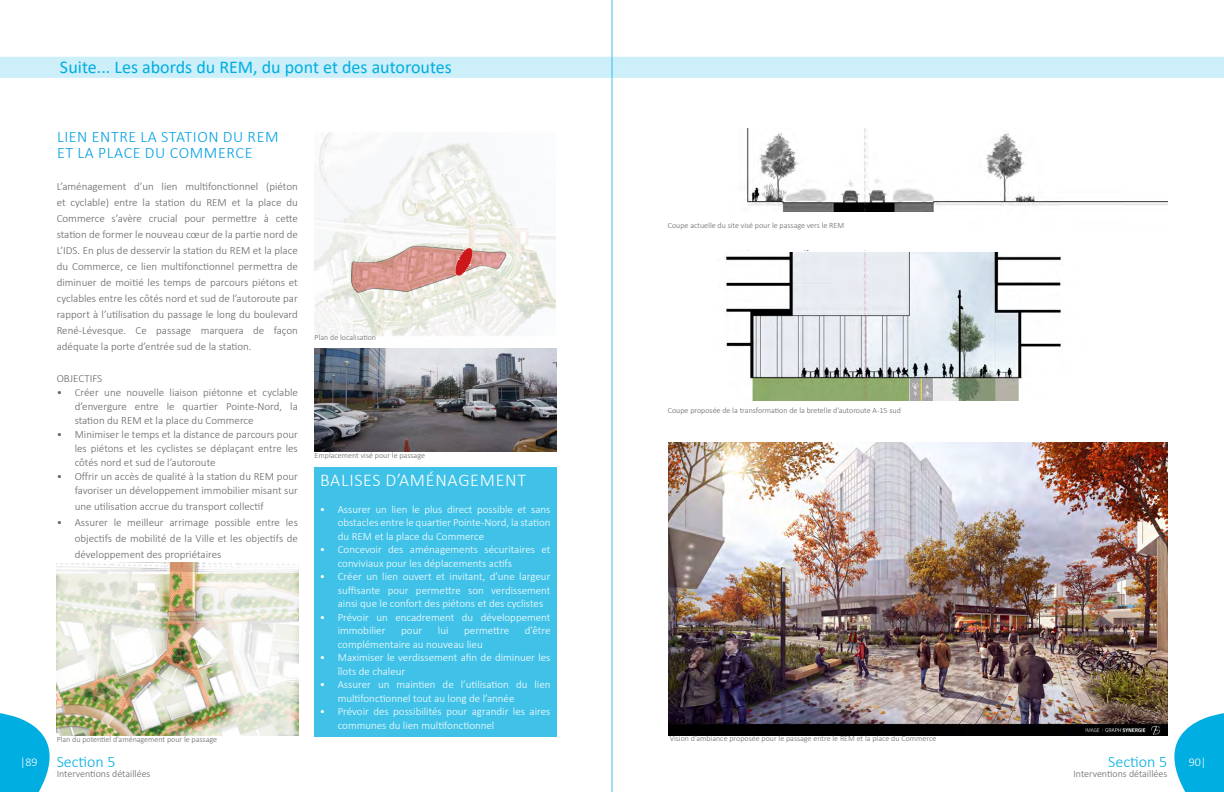
<style>
.page{position:relative;width:1224px;height:792px;background:#fff}
.page>*{position:absolute;margin:0;border:0;box-sizing:border-box;transform-origin:0 0}
.t1{font:18px "Calibri";color:#00aee1}
.t2{font:300 18px "Calibri";letter-spacing:.04em;color:#fff}
.t3{font:300 16px/16px "Calibri";letter-spacing:.04em;color:#009fe3}
.t4{font:300 16px "Calibri";color:#00aee1}
.t5{font:300 12px "Calibri";color:#fff}
.t6{font:300 11px/16px "Calibri";color:#646464;text-align:justify}
.t7{font:300 11px/13.5px "Calibri";color:#fff}
.t8{font:300 10px "Calibri";color:#646464}
.t9{font:300 8px "Calibri";color:#646363}
.t10{font:300 8px "Calibri";color:#646464}
</style>
<div class="page">
<svg style="left:1146px;top:713px;width:78px;height:79px"></svg>
<div style="left:314px;top:467px;width:242px;height:269px;background:#40c2e8"></div>
<img style="left:669px;top:442px;width:498px;height:293px">
<div style="left:0;top:57px;width:1224px;height:21px;background:#cdeff9"></div>
<img style="left:747px;top:129px;width:420px;height:83px">
<img style="left:0;top:562px;width:299px;height:230px">
<img style="left:726px;top:253px;width:335px;height:147px">
<hr style="left:612px;top:0;width:1px;height:792px;background:#00aee1">
<img style="left:315px;top:132px;width:241px;height:204px">
<svg style="left:351px;top:246px;width:158px;height:48px;background:#ddb5ad"></svg>
<img style="left:315px;top:349px;width:241px;height:103px">
<h1 class="t1" style="left:60px;top:55px;width:393px">Suite... Les abords du REM, du pont et des autoroutes</h1>
<h2 class="t3" style="left:57px;top:129px;width:223px">LIEN ENTRE LA STATION DU REM<br>ET LA PLACE DU COMMERCE</h2>
<p class="t6" style="left:57px;top:178px;width:243px">L’aménagement d’un lien multifonctionnel (piéton et cyclable) entre la station du REM et la place du Commerce s’avère crucial pour permettre à cette station de former le nouveau cœur de la partie nord de L’IDS. En plus de desservir la station du REM et la place du Commerce, ce lien multifonctionnel permettra de diminuer de moitié les temps de parcours piétons et cyclables entre les côtés nord et sud de l’autoroute par rapport à l’utilisation du passage le long du boulevard René-Lévesque. Ce passage marquera de façon adéquate la porte d’entrée sud de la station.</p>
<p class="t6" style="left:57px;top:371px;width:47px">OBJECTIFS</p>
<p class="t6" style="left:75px;top:386px;width:225px;line-height:14px;text-indent:-18px">• Créer une nouvelle liaison piétonne et cyclable d’envergure entre le quartier Pointe-Nord, la station du REM et la place du Commerce</p>
<p class="t6" style="left:75px;top:428px;width:225px;line-height:14px;text-indent:-18px">• Minimiser le temps et la distance de parcours pour les piétons et les cyclistes se déplaçant entre les côtés nord et sud de l’autoroute</p>
<p class="t6" style="left:57px;top:470px;width:243px;line-height:14px;text-align:right">• Offrir un accès de qualité à la station du REM pour favoriser un développement immobilier misant sur</p>
<p class="t6" style="left:75px;top:499px;width:191px">une utilisation accrue du transport collectif</p>
<p class="t6" style="left:75px;top:515px;width:225px;text-indent:-18px">• Assurer le meilleur arrimage possible entre les objectifs de mobilité de la Ville et les objectifs de développement des propriétaires</p>
<p class="t9" style="left:57px;top:734px;width:162px">Plan du potentiel d’aménagement pour le passage</p>
<p class="t9" style="left:315px;top:332px;width:63px">Plan de localisation</p>
<p class="t9" style="left:315px;top:450px;width:112px">Emplacement visé pour le passage</p>
<h1 class="t2" style="left:320px;top:469px;width:208px">BALISES D’AMÉNAGEMENT</h1>
<p class="t7" style="left:338px;top:502px;width:214px;text-align:justify;text-indent:-18px">• Assurer un lien le plus direct possible et sans obstacles entre le quartier Pointe-Nord, la station du REM et la place du Commerce</p>
<p class="t7" style="left:338px;top:543px;width:214px;text-indent:-18px">• Concevoir des aménagements sécuritaires et conviviaux pour les déplacements actifs</p>
<p class="t7" style="left:338px;top:570px;width:214px;text-align:justify;text-indent:-18px">• Créer un lien ouvert et invitant, d’une largeur suffisante pour permettre son verdissement ainsi que le confort des piétons et des cyclistes</p>
<p class="t7" style="left:338px;top:610px;width:214px;text-indent:-18px">• Prévoir un encadrement du développement immobilier</p>
<p class="t7" style="left:401px;top:624px;width:22px">pour</p>
<p class="t7" style="left:438px;top:624px;width:12px">lui</p>
<p class="t7" style="left:464px;top:624px;width:46px">permettre</p>
<p class="t7" style="left:525px;top:624px;width:27px">d’être</p>
<p class="t7" style="left:338px;top:637px;width:147px">complémentaire au nouveau lieu</p>
<p class="t7" style="left:338px;top:651px;width:214px;text-indent:-18px">• Maximiser le verdissement afin de diminuer les îlots de chaleur</p>
<p class="t7" style="left:338px;top:678px;width:214px;text-indent:-18px">• Assurer un maintien de l’utilisation du lien multifonctionnel tout au long de l’année</p>
<p class="t7" style="left:338px;top:705px;width:214px;text-indent:-18px">• Prévoir des possibilités pour agrandir les aires communes du lien multifonctionnel</p>
<p class="t10" style="left:668px;top:221px;width:178px">Coupe actuelle du site visé pour le passage vers le REM</p>
<p class="t9" style="left:668px;top:405px;width:235px">Coupe proposée de la transformation de la bretelle d’autoroute A-15 sud</p>
<p class="t10" style="left:670px;top:734px;width:268px">Vision d’ambiance proposée pour le passage entre le REM et la place du Commerce</p>
<h2 class="t4" style="left:57px;top:752px;width:61px">Section 5</h2>
<p class="t8" style="left:57px;top:768px;width:95px">Interventions détaillées</p>
<h2 class="t4" style="left:1108px;top:752px;width:61px">Section 5</h2>
<p class="t8" style="left:1074px;top:768px;width:95px">Interventions détaillées</p>
<p class="t5" style="left:20px;top:755px;width:19px">|89</p>
<p class="t5" style="left:1189px;top:755px;width:19px">90|</p>
</div>
